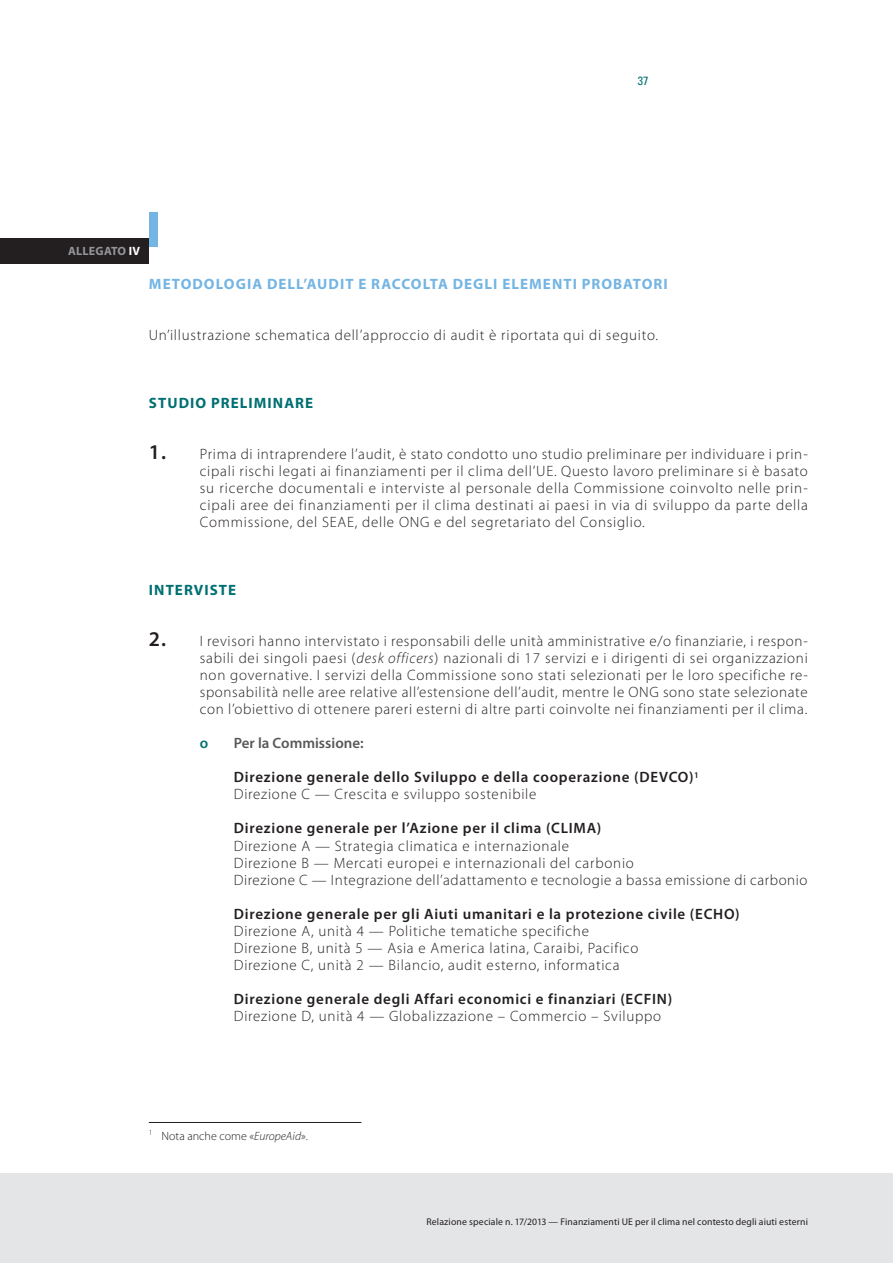
<style>
.page{position:relative;width:893px;height:1263px;background:#fff}
.page>*{position:absolute;margin:0;border:0;box-sizing:border-box;transform-origin:0 0}
.J_05_-_ANN__1__TEXTE{font:300 15px/17px "Myriad Pro";letter-spacing:.05em;color:#231f20;text-align:justify}
.J_06_-_ANN__1__TEXTE{font:300 15px "Myriad Pro";letter-spacing:.05em;color:#231f20}
.J_06_-_ANN__1__TEXTE-2{font:600 15px "Myriad Pro";letter-spacing:.05em;color:#231f20}
.I_02_-_ANN_TITRE_COL{font:700 15px "Myriad Pro";letter-spacing:.07em;color:#74b5e4}
.I_02_-_ANN_TITRE_COL-2{font:700 15px "Myriad Pro";letter-spacing:.07em;color:#017072}
.t1{font:600 15px "Myriad Pro";color:#57585a}
.t2{font:600 15px "Myriad Pro";color:#017072}
.J_09_-_ANN__FOOTNOTE{font:300 12px "Myriad Pro";color:#231f20}
.I_01_-_ANN_NUMERO_k{font:700 12px "Myriad Pro";letter-spacing:.02em;color:#939598}
.t3{font:condensed 12px "Univers LT Std";color:#017072}
.t4{font:9.75px "Myriad Pro";letter-spacing:.015em;color:#231f20}
.s1{color:#fff}
.s2{font-weight:600;font-size:21px}
.s3{font-style:italic}
</style>
<div class="page">
<div style="left:0;top:1174px;width:893px;height:89px;background:#e4e5e7"></div>
<div style="left:149px;top:213px;width:8px;height:34px;background:#74b5e4"></div>
<div style="left:0;top:238px;width:149px;height:26px;background:#231f20"></div>
<hr style="left:149px;top:1122px;width:212px;height:1px;background:#231f20">
<p class="t3" style="left:638px;top:73px;width:12px">37</p>
<p class="I_01_-_ANN_NUMERO_k" style="left:68px;top:244px;width:74px">ALLEGATO <span class="s1">IV</span></p>
<p class="I_02_-_ANN_TITRE_COL" style="left:149px;top:276px;width:520px">METODOLOGIA DELL’AUDIT E RACCOLTA DEGLI ELEMENTI PROBATORI</p>
<p class="J_05_-_ANN__1__TEXTE" style="left:149px;top:327px;width:511px">Un’illustrazione schematica dell’approccio di audit è riportata qui di seguito.</p>
<p class="I_02_-_ANN_TITRE_COL-2" style="left:149px;top:395px;width:166px">STUDIO PRELIMINARE</p>
<p class="J_05_-_ANN__1__TEXTE" style="left:200px;top:446px;width:610px;text-indent:-51px"><span class="s2">1.</span> Prima di intraprendere l’audit, è stato condotto uno studio preliminare per individuare i prin&shy;cipali rischi legati ai finanziamenti per il clima dell’UE. Questo lavoro preliminare si è basato su ricerche documentali e interviste al personale della Commissione coinvolto nelle prin&shy;cipali aree dei finanziamenti per il clima destinati ai paesi in via di sviluppo da parte della Commissione, del SEAE, delle ONG e del segretariato del Consiglio.</p>
<p class="I_02_-_ANN_TITRE_COL-2" style="left:149px;top:582px;width:89px">INTERVISTE</p>
<p class="J_05_-_ANN__1__TEXTE" style="left:200px;top:633px;width:610px;text-indent:-51px"><span class="s2">2.</span> I revisori hanno intervistato i responsabili delle unità amministrative e/o finanziarie, i respon&shy;sabili dei singoli paesi (<span class="s3">desk officers</span>) nazionali di 17 servizi e i dirigenti di sei organizzazioni non governative. I servizi della Commissione sono stati selezionati per le loro specifiche re&shy;sponsabilità nelle aree relative all’estensione dell’audit, mentre le ONG sono state selezionate con l’obiettivo di ottenere pareri esterni di altre parti coinvolte nei finanziamenti per il clima.</p>
<p class="t2" style="left:200px;top:735px;width:10px">ο</p>
<p class="t1" style="left:234px;top:735px;width:131px">Per la Commissione:</p>
<p class="J_06_-_ANN__1__TEXTE-2" style="left:234px;top:769px;width:467px">Direzione generale dello Sviluppo e della cooperazione (DEVCO)<sup>1</sup></p>
<p class="J_06_-_ANN__1__TEXTE" style="left:234px;top:785px;width:304px">Direzione C — Crescita e sviluppo sostenibile</p>
<p class="J_06_-_ANN__1__TEXTE-2" style="left:234px;top:820px;width:369px">Direzione generale per l’Azione per il clima (CLIMA)</p>
<p class="J_06_-_ANN__1__TEXTE" style="left:234px;top:836px;width:337px">Direzione A — Strategia climatica e internazionale</p>
<p class="J_06_-_ANN__1__TEXTE" style="left:234px;top:853px;width:402px">Direzione B — Mercati europei e internazionali del carbonio</p>
<p class="J_06_-_ANN__1__TEXTE" style="left:234px;top:870px;width:575px">Direzione C — Integrazione dell’adattamento e tecnologie a bassa emissione di carbonio</p>
<p class="J_06_-_ANN__1__TEXTE-2" style="left:234px;top:905px;width:507px">Direzione generale per gli Aiuti umanitari e la protezione civile (ECHO)</p>
<p class="J_06_-_ANN__1__TEXTE" style="left:234px;top:921px;width:357px">Direzione A, unità 4 — Politiche tematiche specifiche</p>
<p class="J_06_-_ANN__1__TEXTE" style="left:234px;top:938px;width:406px">Direzione B, unità 5 — Asia e America latina, Caraibi, Pacifico</p>
<p class="J_06_-_ANN__1__TEXTE" style="left:234px;top:955px;width:387px">Direzione C, unità 2 — Bilancio, audit esterno, informatica</p>
<p class="J_06_-_ANN__1__TEXTE-2" style="left:234px;top:990px;width:440px">Direzione generale degli Affari economici e finanziari (ECFIN)</p>
<p class="J_06_-_ANN__1__TEXTE" style="left:234px;top:1006px;width:429px">Direzione D, unità 4 — Globalizzazione – Commercio – Sviluppo</p>
<p class="J_09_-_ANN__FOOTNOTE" style="left:149px;top:1128px;width:160px"><sup>1</sup> Nota anche come «<span class="s3">EuropeAid</span>».</p>
<p class="t4" style="left:426px;top:1216px;width:383px">Relazione speciale n. 17/2013 — Finanziamenti UE per il clima nel contesto degli aiuti esterni</p>
</div>
